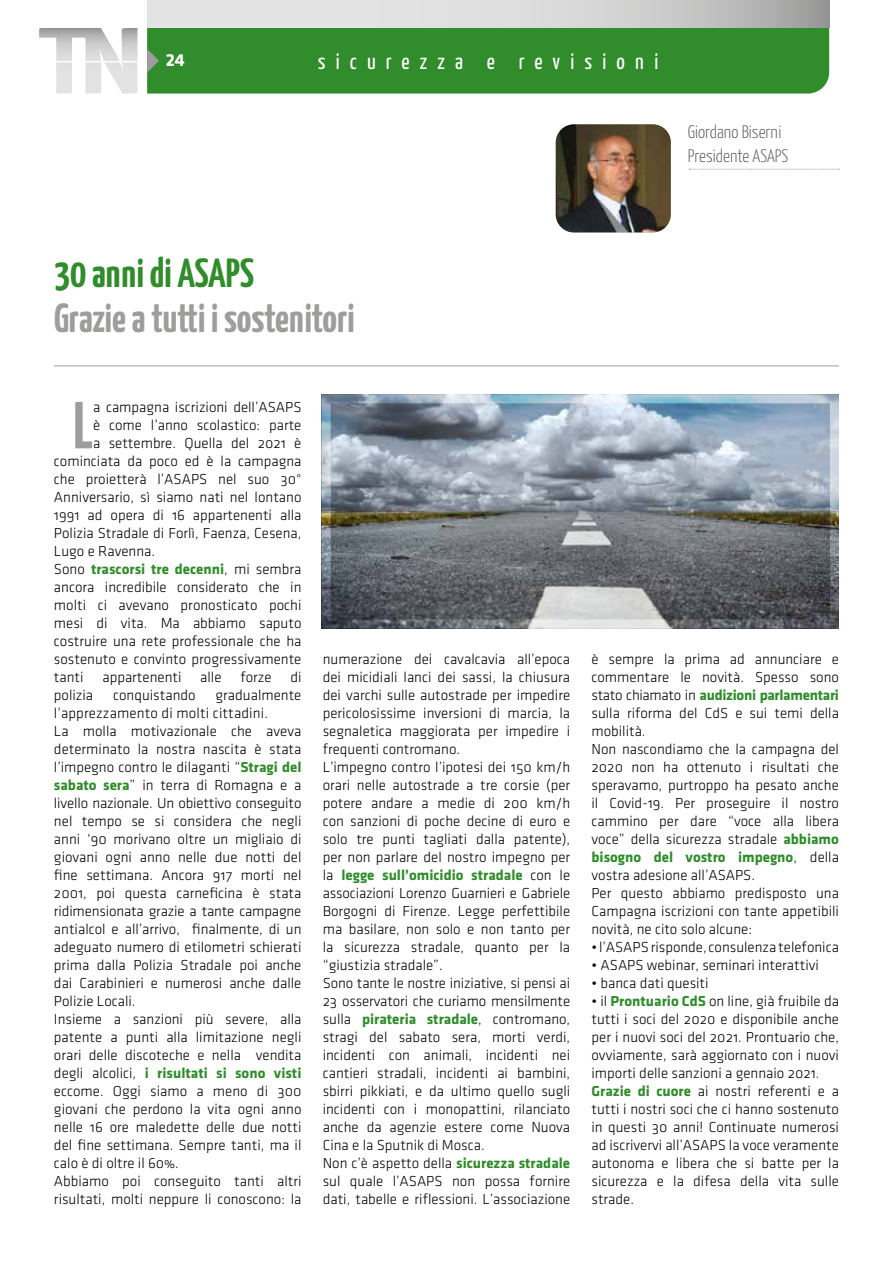
<style>
.page{position:relative;width:893px;height:1263px;background:#fff}
.page>*{position:absolute;margin:0;border:0;box-sizing:border-box;transform-origin:0 0}
.t1{font:700 66.45px "Yanone Kaffeesatz";color:#9d9d9c}
.t2{font:700 40.5px "Yanone Kaffeesatz";color:#9d9d9c}
.t3{font:700 40.5px "Yanone Kaffeesatz";color:#318c2c}
.t4{font:22.5px "Yanone Kaffeesatz";letter-spacing:.45em;color:#fff}
.t5{font:300 18px/24px "Yanone Kaffeesatz";color:#575756}
.t6{font:700 18px "Klavika";color:#fff}
.t7{font:15px/18px "Klavika Light OSF";color:#000}
.t8{font:700 15px "Klavika";color:#318c2c}
.t9{font:700 15px "Klavika";letter-spacing:-.02em;color:#318c2c}
.s1{font-family:"Klavika Light OSF";font-weight:400;color:#000}
.s2{font-family:"Klavika";font-weight:700;color:#318c2c}
</style>
<div class="page">
<hr style="left:54px;top:365px;width:785px;height:1px;background:#9d9d9c">
<svg style="left:689px;top:169px;width:151px;height:1px"></svg>
<img style="left:556px;top:124px;width:115px;height:108px">
<img style="left:332px;top:404px;width:497px;height:214px">
<div style="left:322px;top:394px;width:517px;height:234px;border:9px solid #fff"></div>
<div style="left:147px;top:28px;width:682px;height:66px;background:#318c2c"></div>
<svg style="left:147px;top:0;width:682px;height:28px;background:#d4d4d4"></svg>
<svg style="left:39px;top:28px;width:98px;height:33px"></svg>
<svg style="left:56px;top:62px;width:81px;height:32px;fill:#e3e3e3"></svg>
<p class="t6" style="left:166px;top:50px;width:21px">24</p>
<h3 class="t4" style="left:318px;top:45px;width:342px">sicurezza e revisioni</h3>
<p class="t5" style="left:688px;top:118px;width:102px">Giordano Biserni<br>Presidente ASAPS</p>
<h2 class="t3" style="left:54px;top:244px;width:201px">30 anni di ASAPS</h2>
<h2 class="t2" style="left:54px;top:289px;width:302px">Grazie a tutti i sostenitori</h2>
<h1 class="t1" style="left:73px;top:378px;width:21px">L</h1>
<p class="t7" style="left:93px;top:398px;width:210px">a campagna iscrizioni dell’ASAPS</p>
<p class="t7" style="left:93px;top:416px;width:210px">è come l’anno scolastico: parte</p>
<p class="t7" style="left:93px;top:434px;width:210px">a settembre. Quella del 2021 è</p>
<p class="t7" style="left:54px;top:452px;width:249px">cominciata da poco ed è la campagna</p>
<p class="t7" style="left:54px;top:470px;width:249px">che proietterà l’ASAPS nel suo 30°</p>
<p class="t7" style="left:54px;top:488px;width:249px">Anniversario, sì siamo nati nel lontano</p>
<p class="t7" style="left:54px;top:506px;width:249px">1991 ad opera di 16 appartenenti alla</p>
<p class="t7" style="left:54px;top:524px;width:249px">Polizia Stradale di Forlì, Faenza, Cesena,</p>
<p class="t7" style="left:54px;top:542px;width:103px">Lugo e Ravenna.</p>
<p class="t8" style="left:54px;top:561px;width:249px"><span class="s1">Sono</span> trascorsi tre decenni<span class="s1">, mi sembra</span></p>
<p class="t7" style="left:54px;top:578px;width:249px;text-align:justify">ancora incredibile considerato che in molti ci avevano pronosticato pochi mesi di vita. Ma abbiamo saputo costruire una rete professionale che ha sostenuto e convinto progressivamente tanti</p>
<p class="t7" style="left:102px;top:668px;width:81px">appartenenti</p>
<p class="t7" style="left:200px;top:668px;width:23px">alle</p>
<p class="t7" style="left:240px;top:668px;width:33px">forze</p>
<p class="t7" style="left:290px;top:668px;width:13px">di</p>
<p class="t7" style="left:54px;top:686px;width:249px;text-indent:162px">gradualmente l’apprezzamento di molti cittadini.<br>La molla motivazionale che aveva determinato la nostra nascita è stata l’impegno contro le dilaganti “<span class="s2">Stragi del sabato sera</span>” in terra di Romagna e a livello nazionale. Un obiettivo conseguito nel tempo se si considera che negli anni ‘90 morivano oltre un migliaio di giovani ogni anno nelle due notti del fine settimana. Ancora 917 morti nel 2001, poi questa carneficina è stata ridimensionata grazie a tante campagne antialcol e all’arrivo, finalmente, di un adeguato numero di etilometri schierati prima dalla Polizia Stradale poi anche dai Carabinieri e numerosi anche dalle Polizie Locali.<br>Insieme a sanzioni più severe, alla patente a punti alla limitazione negli orari delle discoteche e nella vendita</p>
<p class="t8" style="left:54px;top:1065px;width:249px"><span class="s1">degli alcolici,</span> i risultati si sono visti</p>
<p class="t7" style="left:54px;top:1082px;width:249px">eccome. Oggi siamo a meno di 300 giovani che perdono la vita ogni anno nelle 16 ore maledette delle due notti del fine settimana. Sempre tanti, ma il calo è di oltre il 60%.<br>Abbiamo poi conseguito tanti altri risultati, molti neppure li conoscono: la</p>
<p class="t7" style="left:54px;top:686px;width:41px">polizia</p>
<p class="t7" style="left:113px;top:686px;width:84px">conquistando</p>
<p class="t7" style="left:323px;top:650px;width:249px">numerazione dei cavalcavia all’epoca dei micidiali lanci dei sassi, la chiusura dei varchi sulle autostrade per impedire pericolosissime inversioni di marcia, la segnaletica maggiorata per impedire i frequenti contromano.<br>L’impegno contro l’ipotesi dei 150 km/h orari nelle autostrade a tre corsie (per potere andare a medie di 200 km/h con sanzioni di poche decine di euro e solo tre punti tagliati dalla patente), per non parlare del nostro impegno per</p>
<p class="t8" style="left:323px;top:867px;width:249px"><span class="s1">la</span> legge sull’omicidio stradale <span class="s1">con le</span></p>
<p class="t7" style="left:323px;top:885px;width:249px">associazioni Lorenzo Guarnieri e Gabriele Borgogni di Firenze. Legge perfettibile ma basilare, non solo e non tanto per la sicurezza stradale, quanto per la “giustizia stradale”.<br>Sono tante le nostre iniziative, si pensi ai 23 osservatori che curiamo mensilmente sulla <span class="s2">pirateria stradale</span>, contromano, stragi del sabato sera, morti verdi, incidenti con animali, incidenti nei cantieri stradali, incidenti ai bambini, sbirri pikkiati, e da ultimo quello sugli incidenti con i monopattini, rilanciato anche da agenzie estere come Nuova Cina e la Sputnik di Mosca.<br>Non c’è aspetto della <span class="s2">sicurezza stradale </span>sul quale l’ASAPS non possa fornire dati, tabelle e riflessioni. L’associazione</p>
<p class="t7" style="left:591px;top:651px;width:249px">è sempre la prima ad annunciare e commentare le novità. Spesso sono</p>
<p class="t9" style="left:591px;top:687px;width:249px"><span class="s1">stato chiamato in</span> audizioni parlamentari</p>
<p class="t7" style="left:591px;top:705px;width:249px">sulla riforma del CdS e sui temi della mobilità.<br>Non nascondiamo che la campagna del 2020 non ha ottenuto i risultati che speravamo, purtroppo ha pesato anche il Covid-19. Per proseguire il nostro cammino per dare “voce alla libera voce” della sicurezza stradale <span class="s2">abbiamo</span></p>
<p class="t8" style="left:591px;top:849px;width:249px">bisogno del vostro impegno<span class="s1">, della</span></p>
<p class="t7" style="left:591px;top:867px;width:249px">vostra adesione all’ASAPS.<br>Per questo abbiamo predisposto una Campagna iscrizioni con tante appetibili novità, ne cito solo alcune:</p>
<p class="t7" style="left:591px;top:939px;width:249px">• l’ASAPS risponde, consulenza telefonica</p>
<p class="t7" style="left:591px;top:957px;width:229px">• ASAPS webinar, seminari interattivi</p>
<p class="t7" style="left:591px;top:975px;width:119px">• banca dati quesiti</p>
<p class="t7" style="left:591px;top:993px;width:249px">• il <span class="s2">Prontuario CdS</span> on line, già fruibile da tutti i soci del 2020 e disponibile anche per i nuovi soci del 2021. Prontuario che, ovviamente, sarà aggiornato con i nuovi importi delle sanzioni a gennaio 2021.<br><span class="s2">Grazie di cuore</span> ai nostri referenti e a tutti i nostri soci che ci hanno sostenuto in questi 30 anni! Continuate numerosi ad iscrivervi all’ASAPS la voce veramente autonoma e libera che si batte per la sicurezza e la difesa della vita sulle strade.</p>
</div>
